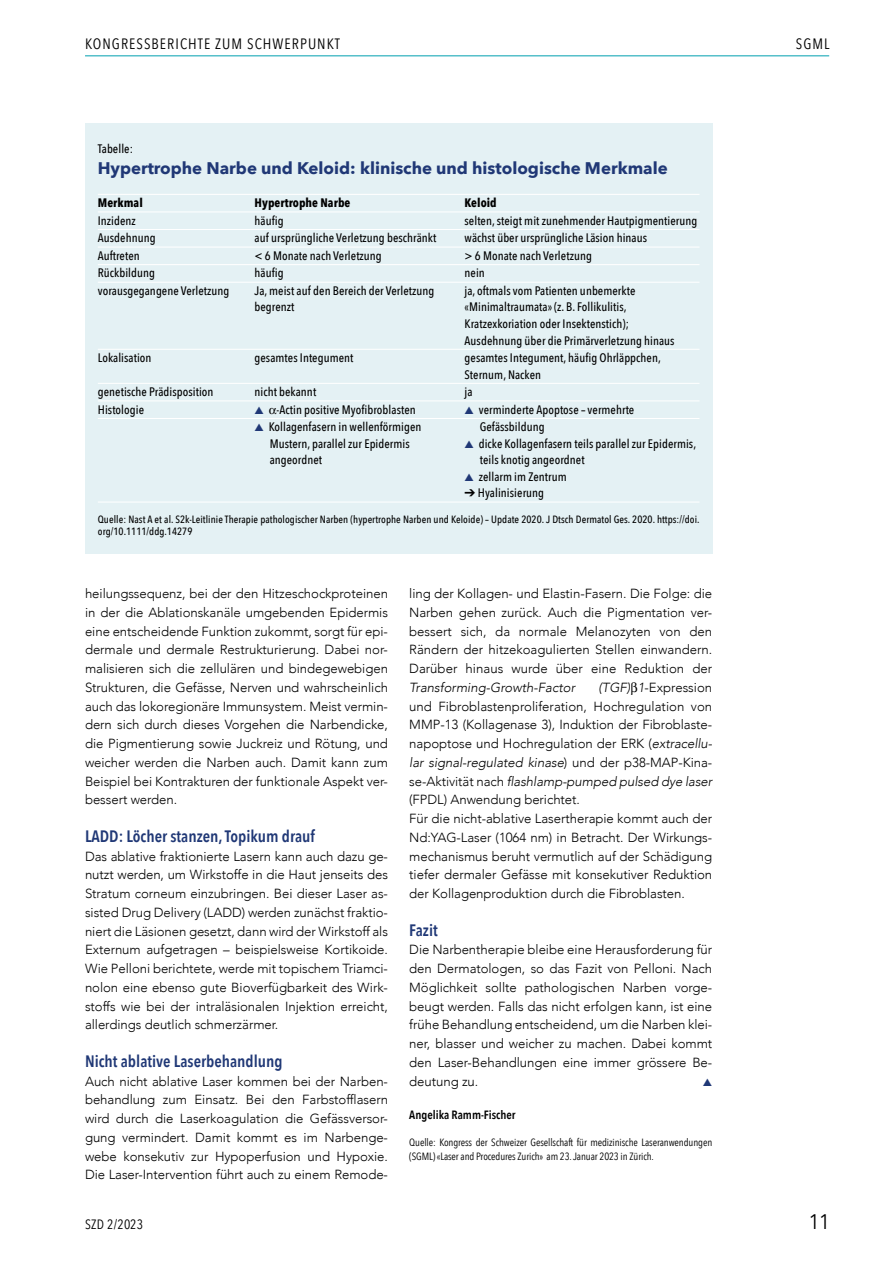
<style>
.page{position:relative;width:893px;height:1263px;background:#fff}
.page>*{position:absolute;margin:0;border:0;box-sizing:border-box;transform-origin:0 0}
.t1{font:21px "Avenir Next Condensed";color:#000}
.t2{font:700 16.8px "Avenir Next";color:#203876}
.t3{font:600 16.5px "Avenir Next Condensed";color:#203876}
.t4{font:15px "Avenir Next Condensed";letter-spacing:.07em;color:#000}
.t5{font:13.5px "Avenir Next Condensed";letter-spacing:.02em;color:#000}
.t6{font:300 13.2px/18.8px "Avenir";letter-spacing:-.005em;color:#000;text-align:justify}
.t7{font:italic 300 13.2px "Avenir";color:#000}
.t8{font:500 12.3px/16.5px "Avenir Next Condensed";letter-spacing:.005em;color:#000}
.t9{font:700 12.3px "Avenir Next Condensed";letter-spacing:.005em;color:#000}
.t10{font:600 12px "Avenir Next Condensed";color:#000}
.t11{font:500 10.5px/12px "Avenir Next Condensed";letter-spacing:.005em;color:#000}
.t12{font:10.5px/13.5px "Avenir Next Condensed";letter-spacing:-.01em;color:#000}
.s1{color:#203876}
.s2{font-style:italic}
</style>
<div class="page">
<hr style="left:85px;top:55px;width:744px;height:1px;background:#00a0af">
<div style="left:85px;top:123px;width:627px;height:431px;background:#e4f1f4"></div>
<hr style="left:98px;top:194px;width:601px;height:1px;background:#fff">
<hr style="left:98px;top:211px;width:601px;height:1px;background:#fff">
<hr style="left:98px;top:229px;width:601px;height:1px;background:#fff">
<hr style="left:98px;top:247px;width:601px;height:1px;background:#fff">
<hr style="left:98px;top:264px;width:601px;height:1px;background:#fff">
<hr style="left:98px;top:282px;width:601px;height:1px;background:#fff">
<hr style="left:98px;top:349px;width:601px;height:1px;background:#fff">
<hr style="left:98px;top:383px;width:601px;height:1px;background:#fff">
<hr style="left:98px;top:400px;width:601px;height:1px;background:#fff">
<hr style="left:98px;top:418px;width:601px;height:1px;background:#fff">
<hr style="left:98px;top:501px;width:601px;height:2px;background:#fff">
<p class="t4" style="left:85px;top:31px;width:256px">KONGRESSBERICHTE ZUM SCHWERPUNKT</p>
<p class="t4" style="left:796px;top:31px;width:35px">SGML</p>
<p class="t8" style="left:98px;top:140px;width:37px">Tabelle:</p>
<p class="t2" style="left:98px;top:153px;width:571px">Hypertrophe Narbe und Keloid: klinische und histologische Merkmale</p>
<p class="t9" style="left:98px;top:195px;width:47px">Merkmal</p>
<p class="t9" style="left:255px;top:195px;width:97px">Hypertrophe Narbe</p>
<p class="t9" style="left:465px;top:195px;width:34px">Keloid</p>
<p class="t8" style="left:98px;top:212px;width:40px">Inzidenz</p>
<p class="t8" style="left:255px;top:212px;width:31px">häufig</p>
<p class="t8" style="left:465px;top:212px;width:234px">selten,steigt mit zunehmender Hautpigmentierung</p>
<p class="t8" style="left:98px;top:230px;width:59px">Ausdehnung</p>
<p class="t8" style="left:255px;top:230px;width:183px">auf ursprüngliche Verletzung beschränkt</p>
<p class="t8" style="left:465px;top:230px;width:184px">wächst über ursprüngliche Läsion hinaus</p>
<p class="t8" style="left:98px;top:247px;width:44px">Auftreten</p>
<p class="t8" style="left:255px;top:247px;width:129px">&lt; 6 Monate nach Verletzung</p>
<p class="t8" style="left:465px;top:247px;width:129px">&gt; 6 Monate nach Verletzung</p>
<p class="t8" style="left:98px;top:265px;width:59px">Rückbildung</p>
<p class="t8" style="left:255px;top:265px;width:31px">häufig</p>
<p class="t8" style="left:465px;top:265px;width:22px">nein</p>
<p class="t8" style="left:98px;top:282px;width:133px">vorausgegangene Verletzung</p>
<p class="t8" style="left:255px;top:282px;width:181px">Ja, meist auf den Bereich der Verletzung</p>
<p class="t8" style="left:465px;top:282px;width:172px">ja, oftmals vom Patienten unbemerkte</p>
<p class="t8" style="left:255px;top:299px;width:41px">begrenzt</p>
<p class="t8" style="left:465px;top:299px;width:212px">«Minimaltraumata»(z. B. Follikulitis,<br>Kratzexkoriation oder Insektenstich);<br>Ausdehnung über die Primärverletzung hinaus</p>
<p class="t8" style="left:98px;top:349px;width:55px">Lokalisation</p>
<p class="t8" style="left:255px;top:349px;width:100px">gesamtes Integument</p>
<p class="t8" style="left:465px;top:349px;width:198px">gesamtes Integument, häufig Ohrläppchen,<br>Sternum, Nacken</p>
<p class="t8" style="left:98px;top:383px;width:117px">genetische Prädisposition</p>
<p class="t8" style="left:255px;top:383px;width:63px">nicht bekannt</p>
<p class="t8" style="left:465px;top:383px;width:10px">ja</p>
<p class="t8" style="left:98px;top:401px;width:48px">Histologie</p>
<p class="t8" style="left:255px;top:401px;width:163px"><span class="s1">▲</span> -Actin positive Myofibroblasten</p>
<p class="t8" style="left:465px;top:401px;width:171px"><span class="s1">▲</span> verminderte Apoptose – vermehrte</p>
<p class="t8" style="left:255px;top:419px;width:168px"><span class="s1">▲</span> Kollagenfasern in wellenförmigen</p>
<p class="t8" style="left:480px;top:419px;width:66px">Gefässbildung</p>
<p class="t8" style="left:270px;top:435px;width:142px">Mustern, parallel zur Epidermis</p>
<p class="t8" style="left:465px;top:435px;width:233px"><span class="s1">▲</span> dicke Kollagenfasern teils parallel zur Epidermis,</p>
<p class="t8" style="left:270px;top:452px;width:54px">angeordnet</p>
<p class="t8" style="left:480px;top:452px;width:106px">teils knotig angeordnet</p>
<p class="t8" style="left:465px;top:468px;width:104px"><span class="s1">▲</span> zellarm im Zentrum</p>
<p class="t8" style="left:465px;top:485px;width:81px">➔ Hyalinisierung</p>
<p class="t11" style="left:98px;top:514px;width:603px">Quelle: Nast A et al. S2k-Leitlinie Therapie pathologischer Narben (hypertrophe Narben und Keloide) – Update 2020. J Dtsch Dermatol Ges. 2020. https://doi. org/10.1111/ddg.14279</p>
<p class="t6" style="left:85px;top:584px;width:304px">heilungssequenz, bei der den Hitzeschockproteinen in der die Ablationskanäle umgebenden Epidermis eine entscheidende Funktion zukommt, sorgt für epi&shy;dermale und dermale Restrukturierung. Dabei nor&shy;malisieren sich die zellulären und bindegewebigen Strukturen, die Gefässe, Nerven und wahrscheinlich auch das lokoregionäre Immunsystem. Meist vermin&shy;dern sich durch dieses Vorgehen die Narbendicke, die Pigmentierung sowie Juckreiz und Rötung, und weicher werden die Narben auch. Damit kann zum Beispiel bei Kontrakturen der funktionale Aspekt ver&shy;bessert werden.</p>
<p class="t3" style="left:85px;top:822px;width:232px">LADD: Löcher stanzen, Topikum drauf</p>
<p class="t6" style="left:85px;top:847px;width:304px">Das ablative fraktionierte Lasern kann auch dazu ge&shy;nutzt werden, um Wirkstoffe in die Haut jenseits des Stratum corneum einzubringen. Bei dieser Laser as&shy;sisted Drug Delivery (LADD) werden zunächst fraktio&shy;niert die Läsionen gesetzt, dann wird der Wirkstoff als Externum aufgetragen – beispielsweise Kortikoide.<br>Wie Pelloni berichtete, werde mit topischem Triamci&shy;nolon eine ebenso gute Bioverfügbarkeit des Wirk&shy;stoffs wie bei der intraläsionalen Injektion erreicht, allerdings deutlich schmerzärmer.</p>
<p class="t3" style="left:85px;top:1047px;width:199px">Nicht ablative Laserbehandlung</p>
<p class="t6" style="left:85px;top:1072px;width:304px">Auch nicht ablative Laser kommen bei der Narben&shy;behandlung zum Einsatz. Bei den Farbstofflasern wird durch die Laserkoagulation die Gefässversor&shy;gung vermindert. Damit kommt es im Narbenge&shy;webe konsekutiv zur Hypoperfusion und Hypoxie.<br>Die Laser-Intervention führt auch zu einem Remode-</p>
<p class="t6" style="left:409px;top:584px;width:304px">ling der Kollagen- und Elastin-Fasern. Die Folge: die Narben gehen zurück. Auch die Pigmentation ver&shy;bessert sich, da normale Melanozyten von den Rändern der hitzekoagulierten Stellen einwandern.<br>Darüber hinaus wurde über eine Reduktion der</p>
<p class="t7" style="left:409px;top:679px;width:167px">Transforming-Growth-Factor</p>
<p class="t6" style="left:409px;top:678px;width:304px;text-align:left;text-indent:189px"><span class="s2">(TGF) 1</span>-Expression und Fibroblastenproliferation, Hochregulation von MMP-13 (Kollagenase 3), Induktion der Fibroblaste&shy;napoptose und Hochregulation der ERK (<span class="s2">extracellu&shy;lar signal-regulated kinase</span>) und der p38-MAP-Kina&shy;se-Aktivität nach <span class="s2">flashlamp-pumped pulsed dye laser </span>(FPDL) Anwendung berichtet.<br>Für die nicht-ablative Lasertherapie kommt auch der Nd:YAG-Laser (1064 nm) in Betracht. Der Wirkungs&shy;mechanismus beruht vermutlich auf der Schädigung tiefer dermaler Gefässe mit konsekutiver Reduktion der Kollagenproduktion durch die Fibroblasten.</p>
<p class="t3" style="left:409px;top:916px;width:30px">Fazit</p>
<p class="t6" style="left:409px;top:940px;width:304px">Die Narbentherapie bleibe eine Herausforderung für den Dermatologen, so das Fazit von Pelloni. Nach Möglichkeit sollte pathologischen Narben vorge&shy;beugt werden. Falls das nicht erfolgen kann, ist eine frühe Behandlung entscheidend, um die Narben klei&shy;ner, blasser und weicher zu machen. Dabei kommt den Laser-Behandlungen eine immer grössere Be&shy;deutung zu.</p>
<p class="t10" style="left:409px;top:1105px;width:108px">Angelika Ramm-Fischer</p>
<p class="t12" style="left:409px;top:1135px;width:304px">Quelle: Kongress der Schweizer Gesellschaft für medizinische Laseranwendungen (SGML) «Laser and Procedures Zurich» am 23. Januar 2023 in Zürich.</p>
<p class="t5" style="left:85px;top:1212px;width:60px">SZD 2/2023</p>
<h1 class="t1" style="left:809px;top:1203px;width:22px">11</h1>
</div>
